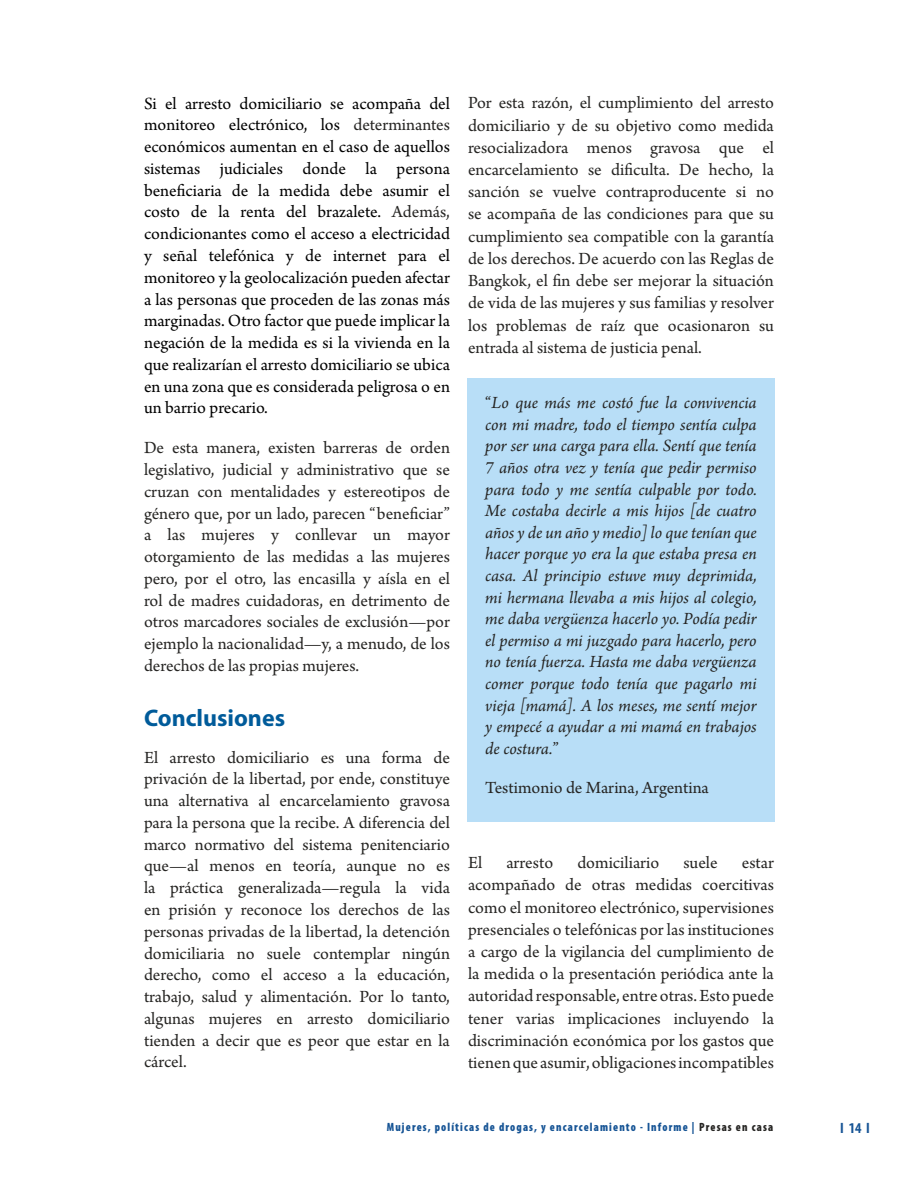
<style>
.page{position:relative;width:918px;height:1188px;background:#fff}
.page>*{position:absolute;margin:0;border:0;box-sizing:border-box;transform-origin:0 0}
.t1{font:700 24px "Myriad Pro";color:#005b9a}
.t2{font:18px/21.8px "Arno Pro";color:#262523;text-align:justify}
.t3{font:italic 18px/21.6px "Arno Pro";letter-spacing:-.005em;color:#262523;text-align:justify}
.t4{font:18px/21.8px "Arno Pro";color:#000;text-align:justify}
.t5{font:700 condensed 15px "Myriad Pro";color:#165495}
.t6{font:900 condensed 12px "Myriad Pro";letter-spacing:.1em;color:#165495;scale:.95 1}
.s1{color:#262523}
.s2{font-style:normal}
</style>
<div class="page">
<div style="left:467px;top:378px;width:308px;height:444px;background:#b8def7"></div>
<p class="t4" style="left:144px;top:93px;width:308px">Si el arresto domiciliario se acompaña del monitoreo electrónico, los <span class="s1">determinantes </span>económicos aumentan en el caso de aquellos sistemas judiciales donde la persona beneficiaria de la medida debe asumir el costo de la renta del brazalete. <span class="s1">Además, </span>condicionantes como el acceso a electricidad y señal telefónica y de internet para el monitoreo y la geolocalización pueden afectar a las personas que proceden de las zonas más marginadas. Otro factor que puede implicar la negación de la medida es si la vivienda en la que realizarían el arresto domiciliario se ubica en una zona que es considerada peligrosa o en un barrio precario.</p>
<p class="t2" style="left:144px;top:438px;width:308px">De esta manera, existen barreras de orden legislativo, judicial y administrativo que se cruzan con mentalidades y estereotipos de género que, por un lado, parecen “beneficiar” a las mujeres y conllevar un mayor otorgamiento de las medidas a las mujeres pero, por el otro, las encasilla y aísla en el rol de madres cuidadoras, en detrimento de otros marcadores sociales de exclusión—por ejemplo la nacionalidad—y, a menudo, de los derechos de las propias mujeres.</p>
<h1 class="t1" style="left:144px;top:702px;width:143px">Conclusiones</h1>
<p class="t2" style="left:144px;top:747px;width:308px">El arresto domiciliario es una forma de privación de la libertad, por ende, constituye una alternativa al encarcelamiento gravosa para la persona que la recibe. A diferencia del marco normativo del sistema penitenciario que—al menos en teoría, aunque no es la práctica generalizada—regula la vida en prisión y reconoce los derechos de las personas privadas de la libertad, la detención domiciliaria no suele contemplar ningún derecho, como el acceso a la educación, trabajo, salud y alimentación. Por lo tanto, algunas mujeres en arresto domiciliario tienden a decir que es peor que estar en la cárcel.</p>
<p class="t2" style="left:468px;top:93px;width:308px;line-height:22.2px">Por esta razón, el cumplimiento del arresto domiciliario y de su objetivo como medida resocializadora menos gravosa que el encarcelamiento se dificulta. De hecho, la sanción se vuelve contraproducente si no se acompaña de las condiciones para que su cumplimiento sea compatible con la garantía de los derechos. De acuerdo con las Reglas de Bangkok, el fin debe ser mejorar la situación de vida de las mujeres y sus familias y resolver los problemas de raíz que ocasionaron su entrada al sistema de justicia penal.</p>
<p class="t3" style="left:485px;top:393px;width:273px"><span class="s2">“</span>Lo que más me costó fue la convivencia con mi madre, todo el tiempo sentía culpa por ser una carga para ella. Sentí que tenía 7 años otra vez y tenía que pedir permiso para todo y me sentía culpable por todo.<br>Me costaba decirle a mis hijos [de cuatro años y de un año y medio] lo que tenían que hacer porque yo era la que estaba presa en casa. Al principio estuve muy deprimida, mi hermana llevaba a mis hijos al colegio, me daba vergüenza hacerlo yo. Podía pedir el permiso a mi juzgado para hacerlo, pero no tenía fuerza. Hasta me daba vergüenza comer porque todo tenía que pagarlo mi vieja [mamá]. A los meses, me sentí mejor y empecé a ayudar a mi mamá en trabajos de costura.<span class="s2">”</span></p>
<p class="t2" style="left:485px;top:778px;width:225px">Testimonio de Marina, Argentina</p>
<p class="t2" style="left:468px;top:853px;width:16px">El</p>
<p class="t2" style="left:506px;top:853px;width:48px">arresto</p>
<p class="t2" style="left:577px;top:853px;width:83px">domiciliario</p>
<p class="t2" style="left:683px;top:853px;width:36px">suele</p>
<p class="t2" style="left:468px;top:853px;width:308px;line-height:22.2px;text-indent:274px">estar acompañado de otras medidas coercitivas como el monitoreo electrónico, supervisiones presenciales o telefónicas por las instituciones a cargo de la vigilancia del cumplimiento de la medida o la presentación periódica ante la autoridad responsable, entre otras. Esto puede tener varias implicaciones incluyendo la discriminación económica por los gastos que tienen que asumir, obligaciones incompatibles</p>
<p class="t6" style="left:387px;top:1119px;width:408px">Mujeres, políticas de drogas, y encarcelamiento - Informe | <span class="s1">Presas en casa</span></p>
<p class="t5" style="left:840px;top:1119px;width:31px">I 14 I</p>
</div>
